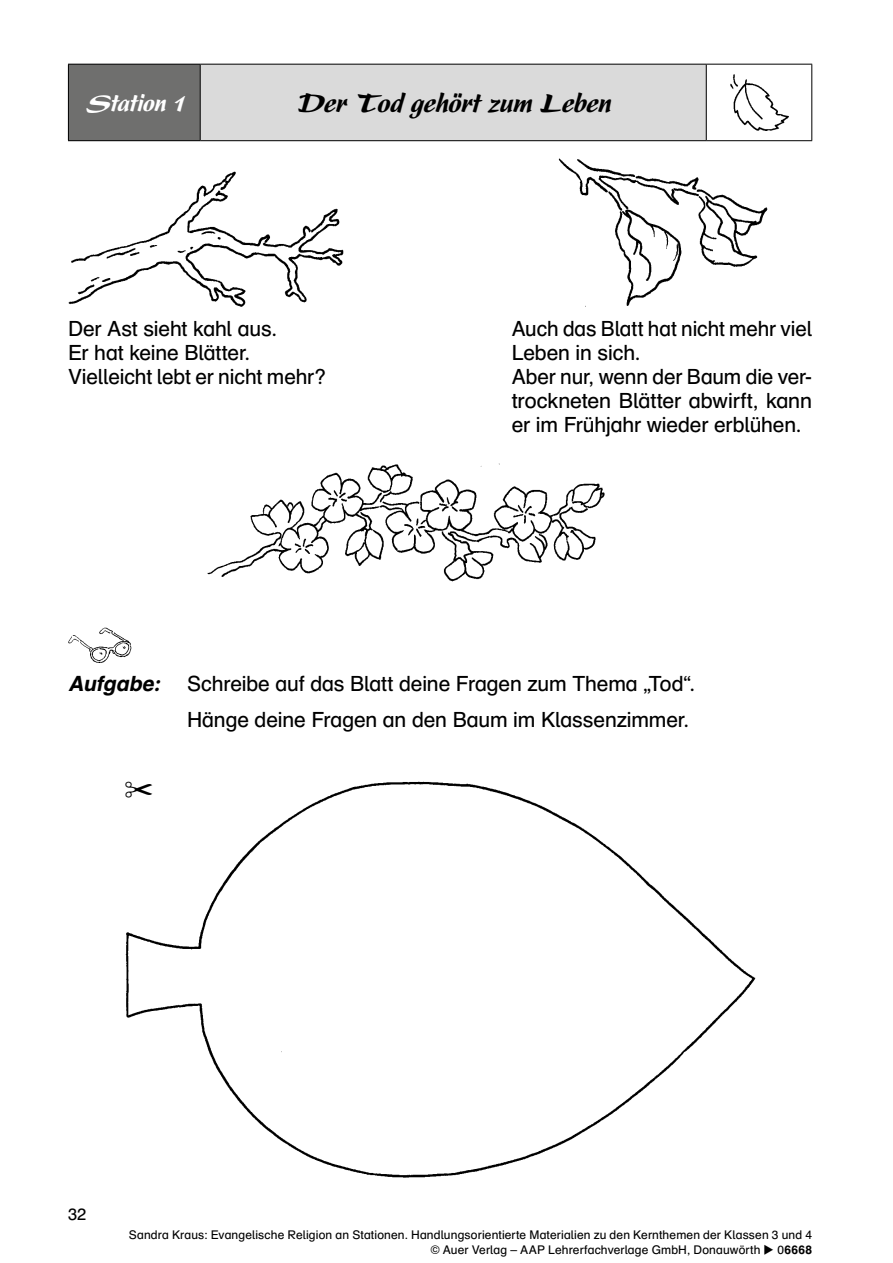
<style>
.page{position:relative;width:893px;height:1263px;background:#fff}
.page>*{position:absolute;margin:0;border:0;box-sizing:border-box;transform-origin:0 0}
.t1{font:italic 900 condensed 30px "Present LT Std";color:#000}
.t2{font:italic 900 condensed 27px "Present LT Std";color:#fff}
.t3{font:21px/24px "Auer Schulbuch";letter-spacing:-.01em;color:#000}
.t4{font:italic 700 21px "Auer Schulbuch";color:#000}
.t5{font:16.5px "Auer Schulbuch";color:#000}
.t6{font:12px/15px "Auer Schulbuch";letter-spacing:.01em;color:#000;text-align:right}
.s1{font-weight:700}
</style>
<div class="page">
<div style="left:68px;top:64px;width:132px;height:77px;background:#6f6f6e"></div>
<div style="left:200px;top:64px;width:506px;height:77px;background:#dadada"></div>
<hr style="left:68px;top:64px;width:132px;height:1px;background:#000">
<hr style="left:68px;top:65px;width:1px;height:75px;background:#000">
<hr style="left:200px;top:64px;width:506px;height:1px;background:#000">
<hr style="left:200px;top:65px;width:1px;height:75px;background:#000">
<hr style="left:706px;top:64px;width:106px;height:1px;background:#000">
<hr style="left:706px;top:65px;width:1px;height:75px;background:#000">
<hr style="left:811px;top:65px;width:1px;height:75px;background:#000">
<hr style="left:68px;top:140px;width:132px;height:1px;background:#000">
<hr style="left:200px;top:140px;width:506px;height:1px;background:#000">
<hr style="left:706px;top:140px;width:106px;height:1px;background:#000">
<img style="left:730px;top:75px;width:58px;height:55px">
<img style="left:68px;top:627px;width:64px;height:35px">
<img style="left:558px;top:158px;width:209px;height:148px">
<img style="left:68px;top:171px;width:275px;height:135px">
<img style="left:207px;top:463px;width:398px;height:118px">
<img style="left:125px;top:781px;width:631px;height:397px">
<svg style="left:126px;top:782px;width:26px;height:16px"></svg>
<p class="t2" style="left:85px;top:89px;width:107px">Station1</p>
<h1 class="t1" style="left:296px;top:87px;width:324px">DerTodgehörtzum Leben</h1>
<p class="t3" style="left:68px;top:316px;width:259px">Der Ast sieht kahl aus.<br>Er hat keine Blätter.<br>Vielleicht lebt er nicht mehr?</p>
<p class="t3" style="left:512px;top:316px;width:302px">Auch das Blatt hat nicht mehr viel<br>Leben in sich.<br>Aber nur, wenn der Baum die ver&shy;trockneten Blätter abwirft, kann er im Frühjahr wieder erblühen.</p>
<p class="t4" style="left:68px;top:670px;width:93px">Aufgabe:</p>
<p class="t3" style="left:187px;top:665px;width:510px;line-height:35.4px">Schreibe auf das Blatt deine Fragen zum Thema „Tod“.<br>Hänge deine Fragen an den Baum im Klassenzimmer.</p>
<p class="t5" style="left:68px;top:1203px;width:20px">32</p>
<p class="t6" style="left:129px;top:1227px;width:685px">Sandra Kraus: Evangelische Religion an Stationen. Handlungsorientierte Materialien zu den Kernthemen der Klassen 3 und 4 © Auer Verlag – AAP Lehrerfachverlage GmbH, Donauwörth ◆ 0<span class="s1">6668</span></p>
</div>
